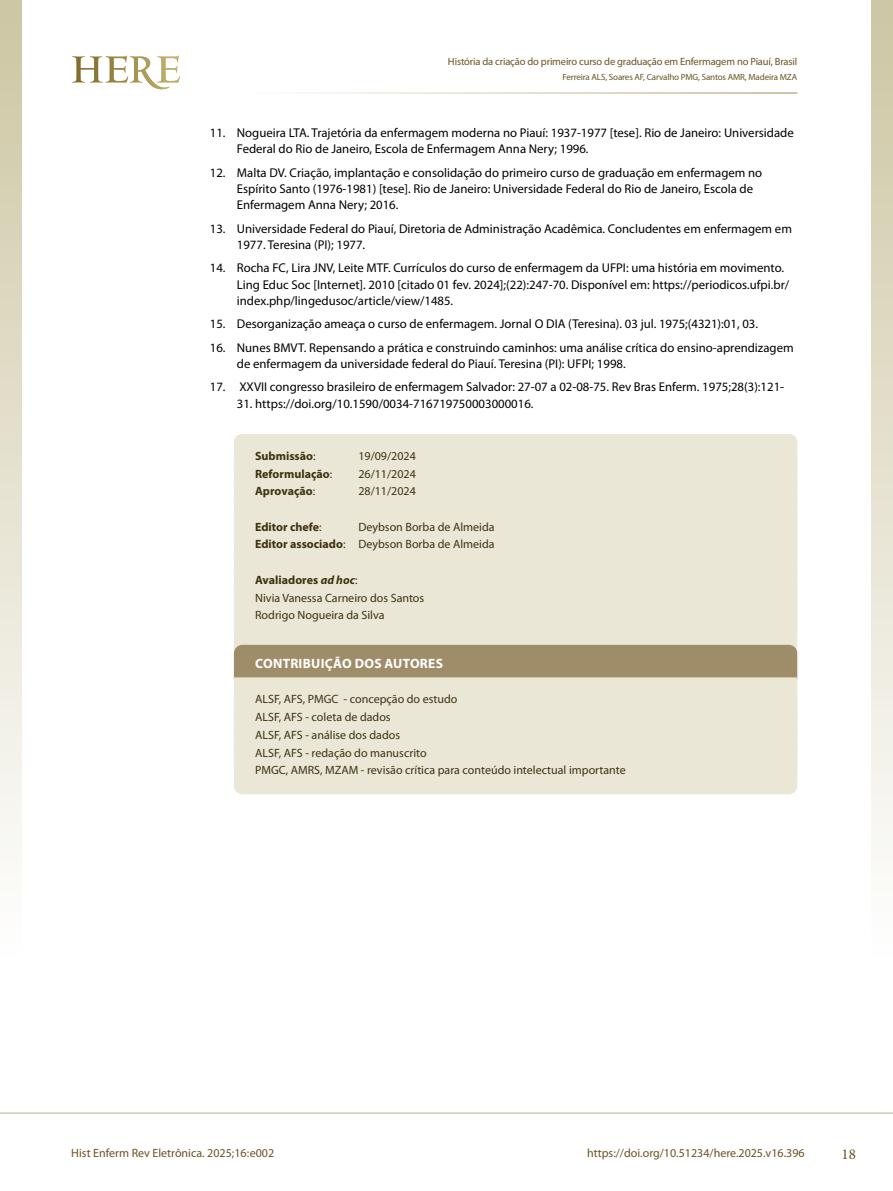
<style>
.page{position:relative;width:893px;height:1191px;background:#fff}
.page>*{position:absolute;margin:0;border:0;box-sizing:border-box;transform-origin:0 0}
.t1{font:15px "Minion Pro";color:#695322}
.t2{font:700 13.5px "Myriad Pro";letter-spacing:.02em;color:#fff}
.t3{font:12.75px/16.2px "Myriad Pro";color:#000}
.t4{font:12px/17.7px "Myriad Pro";color:#3e310e}
.t5{font:12px "Myriad Pro";color:#695322}
.t6{font:700 12px "Myriad Pro";color:#3e310e}
.t7{font:10.5px "Myriad Pro";letter-spacing:-.015em;color:#695322}
.t8{font:9px "Myriad Pro";letter-spacing:-.015em;color:#695322}
.s1{font-weight:400}
.s2{font-weight:700}
.s3{font-weight:700;font-style:italic}
</style>
<div class="page">
<hr style="left:0;top:1112px;width:893px;height:1px;background:#bdb096">
<div style="left:872px;top:0;width:21px;height:1191px;background:linear-gradient(to bottom,#cfc8a6,#fff)"></div>
<div style="left:0;top:0;width:21px;height:1191px;background:linear-gradient(to bottom,#cfc8a6,#fff)"></div>
<svg style="left:72px;top:56px;width:108px;height:33px"></svg>
<hr style="left:183px;top:93px;width:614px;height:1px;background:#9e904b">
<div style="left:234px;top:434px;width:563px;height:46px;background:#ebe7d7;border-radius:9px"></div>
<div style="left:234px;top:469px;width:563px;height:46px;background:#ebe7d7;border-radius:9px"></div>
<div style="left:234px;top:487px;width:563px;height:46px;background:#ebe7d7;border-radius:9px"></div>
<div style="left:234px;top:522px;width:563px;height:46px;background:#ebe7d7;border-radius:9px"></div>
<div style="left:234px;top:540px;width:563px;height:46px;background:#ebe7d7;border-radius:9px"></div>
<div style="left:234px;top:575px;width:563px;height:46px;background:#ebe7d7;border-radius:9px"></div>
<div style="left:234px;top:593px;width:563px;height:46px;background:#ebe7d7;border-radius:9px"></div>
<div style="left:234px;top:611px;width:563px;height:46px;background:#ebe7d7;border-radius:9px"></div>
<svg style="left:234px;top:645px;width:563px;height:149px;background:#dad3bf"></svg>
<p class="t7" style="left:448px;top:55px;width:351px">História da criação do primeiro curso de graduação em Enfermagem no Piauí, Brasil</p>
<p class="t8" style="left:563px;top:71px;width:236px">Ferreira ALS, Soares AF, Carvalho PMG, Santos AMR, Madeira MZA</p>
<p class="t3" style="left:237px;top:125px;width:558px;text-indent:-27px">11. Nogueira LTA. Trajetória da enfermagem moderna no Piauí: 1937-1977 [tese]. Rio de Janeiro: Universidade<br>Federal do Rio de Janeiro, Escola de Enfermagem Anna Nery; 1996.</p>
<p class="t3" style="left:237px;top:164px;width:527px;text-indent:-27px">12. Malta DV. Criação, implantação e consolidação do primeiro curso de graduação em enfermagem no<br>Espírito Santo (1976-1981) [tese]. Rio de Janeiro: Universidade Federal do Rio de Janeiro, Escola de<br>Enfermagem Anna Nery; 2016.</p>
<p class="t3" style="left:237px;top:220px;width:557px;text-indent:-27px">13. Universidade Federal do Piauí, Diretoria de Administração Acadêmica. Concludentes em enfermagem em<br>1977. Teresina (PI); 1977.</p>
<p class="t3" style="left:237px;top:260px;width:554px;text-indent:-27px">14. Rocha FC, Lira JNV, Leite MTF. Currículos do curso de enfermagem da UFPI: uma história em movimento.<br>Ling Educ Soc [Internet]. 2010 [citado 01 fev. 2024];(22):247-70. Disponível em: https://periodicos.ufpi.br/ index.php/lingedusoc/article/view/1485.</p>
<p class="t3" style="left:210px;top:316px;width:550px">15. Desorganização ameaça o curso de enfermagem. Jornal O DIA (Teresina). 03 jul. 1975;(4321):01, 03.</p>
<p class="t3" style="left:237px;top:339px;width:558px;text-indent:-27px">16. Nunes BMVT. Repensando a prática e construindo caminhos: uma análise crítica do ensino-aprendizagem de enfermagem da universidade federal do Piauí. Teresina (PI): UFPI; 1998.</p>
<p class="t3" style="left:210px;top:379px;width:576px">17. XXVII congresso brasileiro de enfermagem Salvador: 27-07 a 02-08-75. Rev Bras Enferm. 1975;28(3):121-</p>
<p class="t3" style="left:237px;top:395px;width:298px">31. https://doi.org/10.1590/0034-716719750003000016.</p>
<p class="t6" style="left:255px;top:448px;width:62px">Submissão<span class="s1">:</span></p>
<p class="t4" style="left:358px;top:447px;width:59px">19/09/2024</p>
<p class="t6" style="left:255px;top:466px;width:79px">Reformulação<span class="s1">:</span></p>
<p class="t4" style="left:358px;top:464px;width:59px">26/11/2024</p>
<p class="t6" style="left:255px;top:483px;width:62px">Aprovação<span class="s1">:</span></p>
<p class="t4" style="left:358px;top:482px;width:59px">28/11/2024</p>
<p class="t6" style="left:255px;top:519px;width:68px">Editor chefe<span class="s1">:</span></p>
<p class="t4" style="left:255px;top:517px;width:241px;text-align:right">Deybson Borba de Almeida<br><span class="s2">Editor associado</span>: Deybson Borba de Almeida</p>
<p class="t4" style="left:255px;top:571px;width:171px"><span class="s2">Avaliadores</span> <span class="s3">ad hoc</span>:<br>Nivia Vanessa Carneiro dos Santos<br>Rodrigo Nogueira da Silva</p>
<p class="t2" style="left:255px;top:654px;width:189px">CONTRIBUIÇÃO DOS AUTORES</p>
<p class="t4" style="left:255px;top:690px;width:372px">ALSF, AFS, PMGC - concepção do estudo<br>ALSF, AFS - coleta de dados<br>ALSF, AFS - análise dos dados<br>ALSF, AFS - redação do manuscrito<br>PMGC, AMRS, MZAM - revisão crítica para conteúdo intelectual importante</p>
<p class="t5" style="left:71px;top:1146px;width:205px">Hist Enferm Rev Eletrônica. 2025;16:e002</p>
<p class="t5" style="left:587px;top:1146px;width:219px">https://doi.org/10.51234/here.2025.v16.396</p>
<p class="t1" style="left:842px;top:1144px;width:16px">18</p>
</div>
